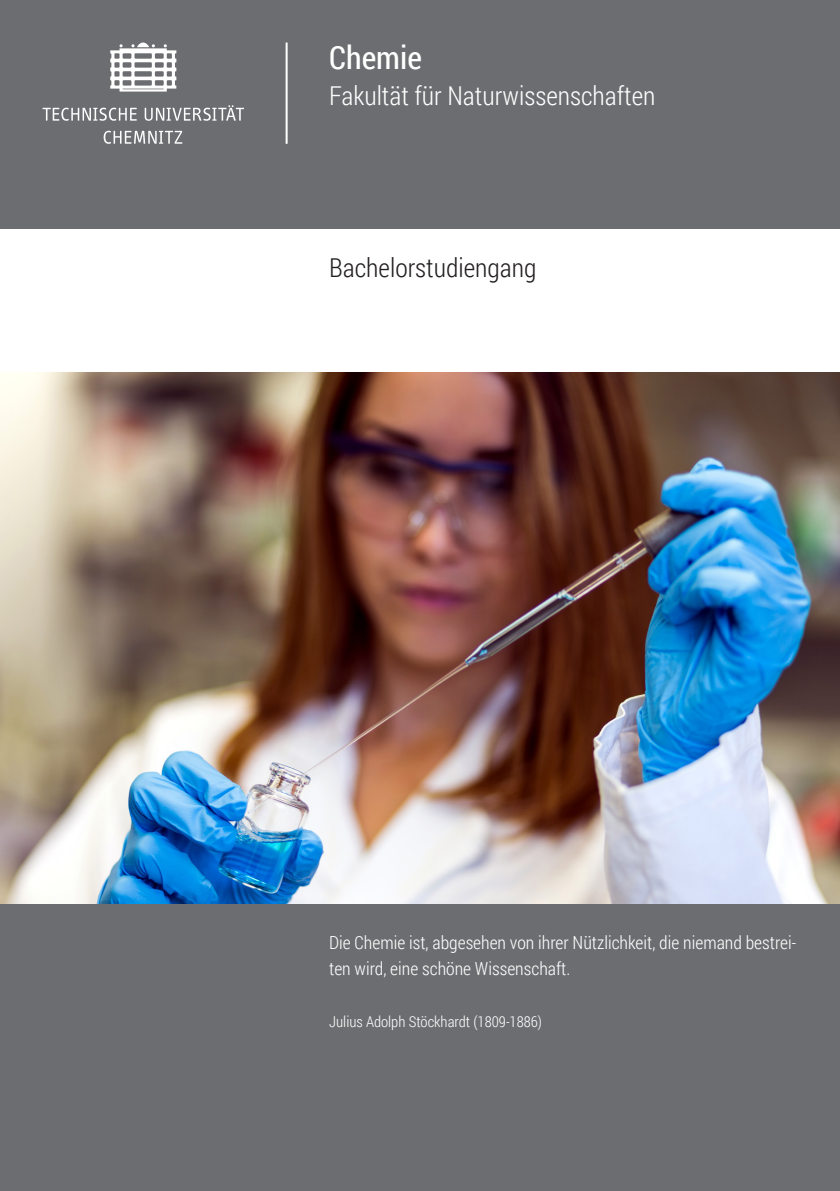
<style>
.page{position:relative;width:840px;height:1191px;background:#fff}
.page>*{position:absolute;margin:0;border:0;box-sizing:border-box;transform-origin:0 0}
.Studiengang_01{font:32px "Roboto Condensed";color:#fff}
.Fakultät_01{font:300 26px "Roboto Condensed";color:#fff}
.BA_MA_01{font:300 26px "Roboto Condensed";color:#231f20}
.Cover_Mengentext{font:300 18px/26px "Roboto Condensed";color:#fff}
.Cover_Mengentext-2{font:300 15px "Roboto Condensed";color:#fff}
</style>
<div class="page">
<div style="left:0;top:0;width:839px;height:229px;background:#6c6d70"></div>
<div style="left:0;top:858px;width:839px;height:333px;background:#6c6d70"></div>
<svg style="left:110px;top:42px;width:66px;height:50px"></svg>
<svg style="left:104px;top:131px;width:78px;height:13px"></svg>
<svg style="left:43px;top:105px;width:201px;height:16px"></svg>
<hr style="left:285px;top:43px;width:2px;height:101px;background:#fff">
<img style="left:0;top:373px;width:839px;height:530px">
<p class="Studiengang_01" style="left:329px;top:35px;width:94px">Chemie</p>
<p class="Fakultät_01" style="left:329px;top:78px;width:327px">Fakultät für Naturwissenschaften</p>
<p class="BA_MA_01" style="left:329px;top:250px;width:208px">Bachelorstudiengang</p>
<p class="Cover_Mengentext" style="left:329px;top:929px;width:468px">Die Chemie ist, abgesehen von ihrer Nützlichkeit, die niemand bestrei&shy;ten wird, eine schöne Wissenschaft.</p>
<p class="Cover_Mengentext-2" style="left:329px;top:1011px;width:214px">Julius Adolph Stöckhardt (1809-1886)</p>
</div>
